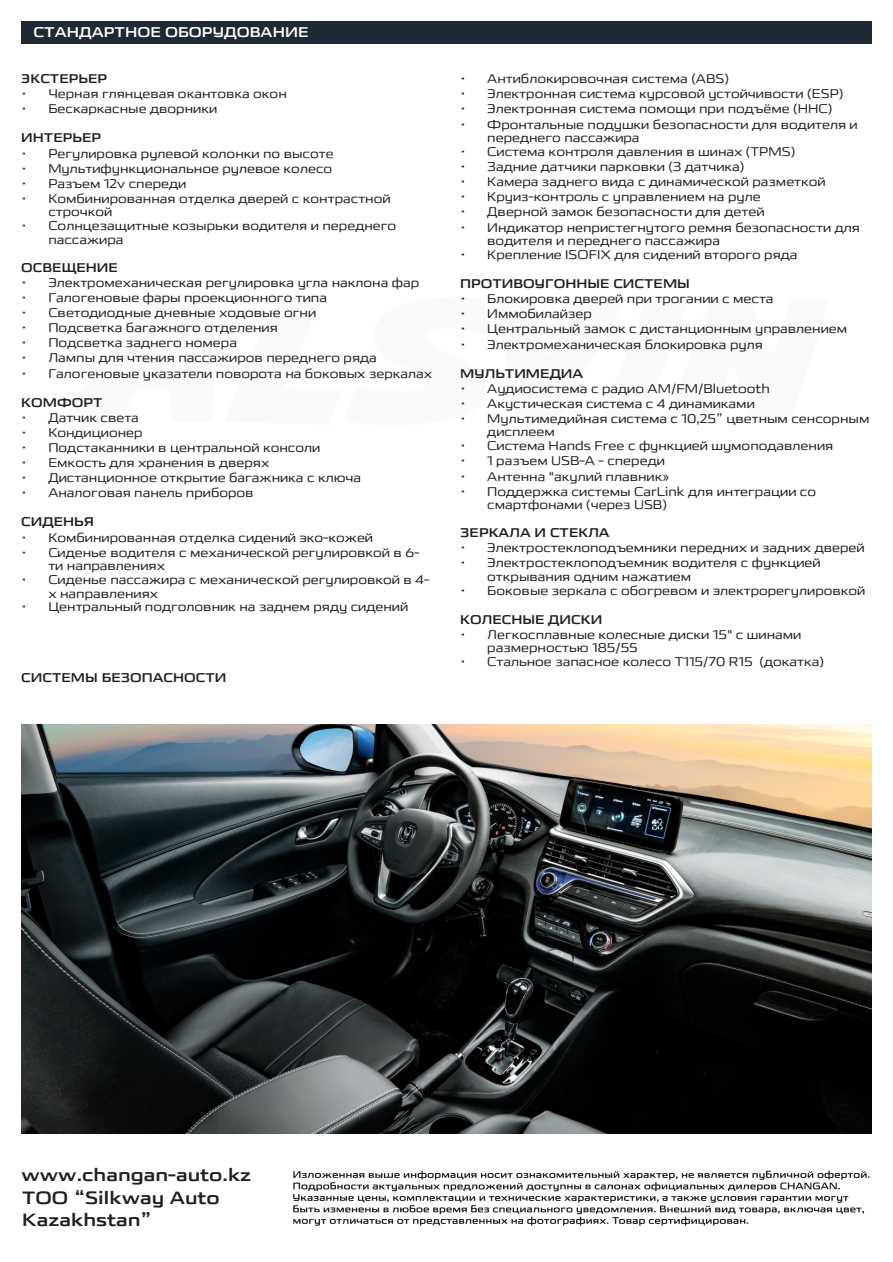
<style>
.page{position:relative;width:893px;height:1262px;background:#fff}
.page>*{position:absolute;margin:0;border:0;box-sizing:border-box;transform-origin:0 0}
.t1{font:700 18px/23.4px "changanunitype";color:#231f20}
.t2{font:700 14.25px "changanunitype";color:#fff}
.t3{font:12.75px/15.1px "changanunitypekz";color:#231f20}
.t4{font:700 12.75px "changanunitypekz";color:#231f20}
.s1{font-weight:700}
.s2{font-family:"changanunitype";font-weight:700}
</style>
<div class="page">
<div style="left:21px;top:21px;width:850px;height:23px;background:#1f2935"></div>
<svg style="left:293px;top:1170px;width:576px;height:55px"></svg>
<img style="left:21px;top:724px;width:850px;height:409px">
<p class="t2" style="left:33px;top:25px;width:276px">СТАНДАРТНОЕ ОБОРУДОВАНИЕ</p>
<p class="t3" style="left:21px;top:71px;width:267px"><span class="s1">ЭКСТЕРЬЕР<br></span><span class="s2">·</span> Черная глянцевая окантовка окон <span class="s2">·</span> Бескаркасные дворники</p>
<p class="t3" style="left:21px;top:130px;width:371px"><span class="s1">ИНТЕРЬЕР<br></span><span class="s2">·</span> Регулировка рулевой колонки по высоте<br><span class="s2">·</span> Мультифункциональное рулевое колесо<br><span class="s2">·</span> Разъем 12v спереди<br><span class="s2">·</span> Комбинированная отделка дверей с контрастной</p>
<p class="t3" style="left:48px;top:204px;width:66px">строчкой</p>
<p class="t3" style="left:21px;top:218px;width:376px"><span class="s2">·</span> Солнцезащитные козырьки водителя и переднего</p>
<p class="t3" style="left:48px;top:232px;width:77px">пассажира</p>
<p class="t3" style="left:21px;top:259px;width:412px"><span class="s1">ОСВЕЩЕНИЕ<br></span><span class="s2">·</span> Электромеханическая регулировка угла наклона фар<br><span class="s2">·</span> Галогеновые фары проекционного типа<br><span class="s2">·</span> Светодиодные дневные ходовые огни<br><span class="s2">·</span> Подсветка багажного отделения<br><span class="s2">·</span> Подсветка заднего номера<br><span class="s2">·</span> Лампы для чтения пассажиров переднего ряда<br><span class="s2">·</span> Галогеновые указатели поворота на боковых зеркалах</p>
<p class="t3" style="left:21px;top:394px;width:341px"><span class="s1">КОМФОРТ<br></span><span class="s2">·</span> Датчик света<br><span class="s2">·</span> Кондиционер<br><span class="s2">·</span> Подстаканники в центральной консоли<br><span class="s2">·</span> Емкость для хранения в дверях<br><span class="s2">·</span> Дистанционное открытие багажника с ключа <span class="s2">·</span> Аналоговая панель приборов</p>
<p class="t3" style="left:21px;top:514px;width:399px"><span class="s1">СИДЕНЬЯ<br></span><span class="s2">·</span> Комбинированная отделка сидений эко-кожей<br><span class="s2">·</span> Сиденье водителя с механической регулировкой в 6-</p>
<p class="t3" style="left:48px;top:558px;width:118px">ти направлениях</p>
<p class="t3" style="left:21px;top:572px;width:409px"><span class="s2">·</span> Сиденье пассажира с механической регулировкой в 4-</p>
<p class="t3" style="left:48px;top:585px;width:111px">х направлениях</p>
<p class="t3" style="left:21px;top:599px;width:388px"><span class="s2">·</span> Центральный подголовник на заднем ряду сидений</p>
<p class="t4" style="left:21px;top:671px;width:207px">СИСТЕМЫ БЕЗОПАСНОСТИ</p>
<p class="t3" style="left:460px;top:71px;width:399px"><span class="s2">·</span> Антиблокировочная система (ABS)<br><span class="s2">·</span> Электронная система курсовой устойчивости (ESP)<br><span class="s2">·</span> Электронная система помощи при подъёме (HHC)<br><span class="s2">·</span> Фронтальные подушки безопасности для водителя и</p>
<p class="t3" style="left:460px;top:131px;width:336px;line-height:13.8px;text-indent:27px">переднего пассажира<br><span class="s2">·</span> Система контроля давления в шинах (TPMS)</p>
<p class="t3" style="left:460px;top:159px;width:401px"><span class="s2">·</span> Задние датчики парковки (3 датчика)<br><span class="s2">·</span> Камера заднего вида с динамической разметкой<br><span class="s2">·</span> Круиз-контроль с управлением на руле<br><span class="s2">·</span> Дверной замок безопасности для детей<br><span class="s2">·</span> Индикатор непристегнутого ремня безопасности для</p>
<p class="t3" style="left:460px;top:234px;width:339px;line-height:13.8px;text-indent:27px">водителя и переднего пассажира<br><span class="s2">·</span> Крепление ISOFIX для сидений второго ряда</p>
<p class="t3" style="left:460px;top:276px;width:388px"><span class="s1">ПРОТИВОУГОННЫЕ СИСТЕМЫ<br></span><span class="s2">·</span> Блокировка дверей при трогании с места<br><span class="s2">·</span> Иммобилайзер<br><span class="s2">·</span> Центральный замок с дистанционным управлением <span class="s2">·</span> Электромеханическая блокировка руля</p>
<p class="t3" style="left:460px;top:365px;width:410px"><span class="s1">МУЛЬТИМЕДИА<br></span><span class="s2">·</span> Аудиосистема с радио AM/FM/Bluetooth<br><span class="s2">·</span> Акустическая система с 4 динамиками<br><span class="s2">·</span> Мультимедийная система с 10,25” цветным сенсорным</p>
<p class="t3" style="left:460px;top:425px;width:374px;line-height:13.8px;text-indent:27px">дисплеем<br><span class="s2">·</span> Система Hands Free с функцией шумоподавления</p>
<p class="t3" style="left:460px;top:453px;width:357px"><span class="s2">·</span> 1 разъем USB-А - спереди<br><span class="s2">·</span> Антенна "акулий плавник»<br><span class="s2">·</span> Поддержка системы CarLink для интеграции со</p>
<p class="t3" style="left:487px;top:497px;width:181px">смартфонами (через USB)</p>
<p class="t3" style="left:460px;top:525px;width:406px"><span class="s1">ЗЕРКАЛА И СТЕКЛА<br></span><span class="s2">·</span> Электростеклоподъемники передних и задних дверей <span class="s2">·</span> Электростеклоподъемник водителя с функцией</p>
<p class="t3" style="left:460px;top:569px;width:406px;line-height:13.8px;text-indent:27px">открывания одним нажатием<br><span class="s2">·</span> Боковые зеркала с обогревом и электрорегулировкой</p>
<p class="t3" style="left:460px;top:611px;width:342px"><span class="s1">КОЛЕСНЫЕ ДИСКИ<br></span><span class="s2">·</span> Легкосплавные колесные диски 15" с шинами</p>
<p class="t3" style="left:460px;top:641px;width:365px;line-height:13.8px;text-indent:27px">размерностью 185/55<br><span class="s2">·</span> Стальное запасное колесо T115/70 R15 (докатка)</p>
<h1 class="t1" style="left:21px;top:1162px;width:231px">www.changan-auto.kz<br>ТОО “Silkway Auto</h1>
<h1 class="t1" style="left:22px;top:1207px;width:131px">Kazakhstan”</h1>
</div>
